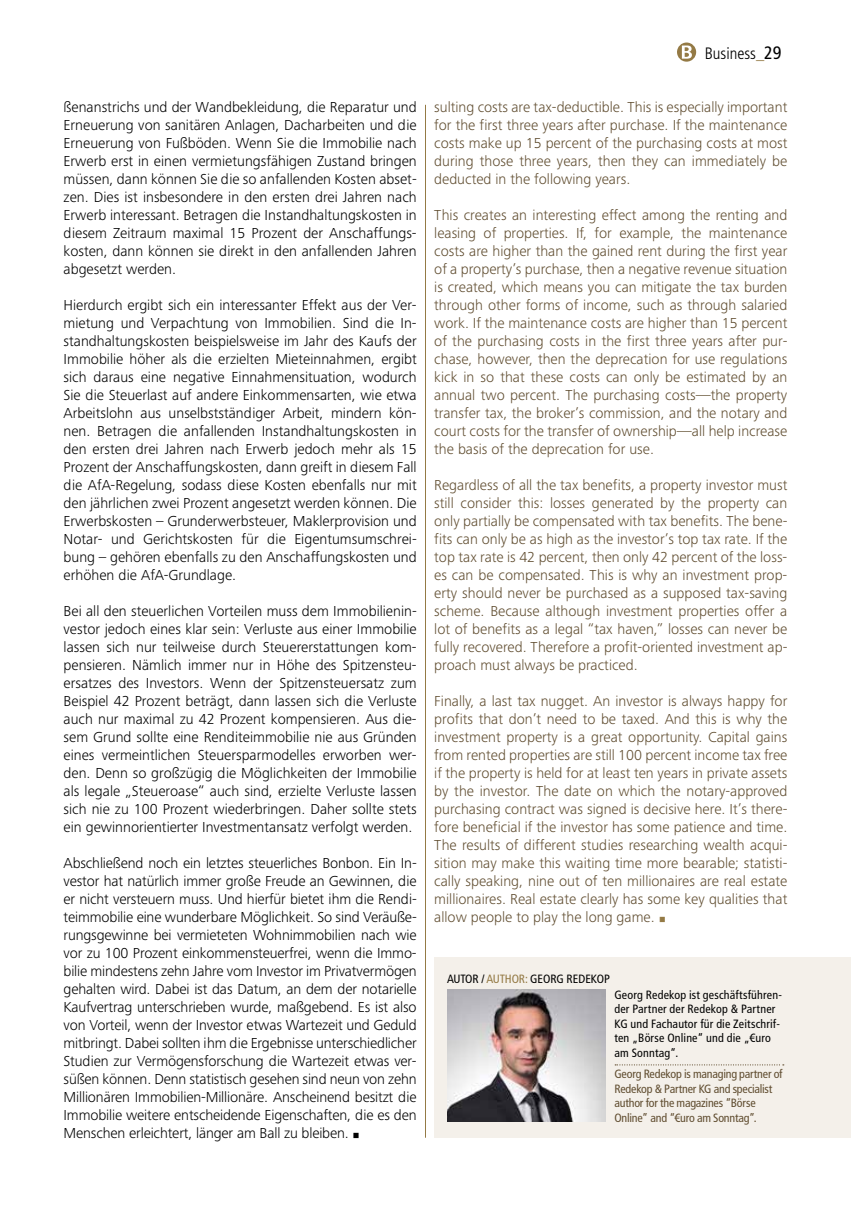
<style>
.page{position:relative;width:851px;height:1212px;background:#fff}
.page>*{position:absolute;margin:0;border:0;box-sizing:border-box;transform-origin:0 0}
.t1{font:300 condensed 16.5px "Frutiger LT Pro";color:#000}
.t2{font:300 15px/18px "Frutiger Next Pro";color:#000;text-align:justify}
.t3{font:300 15px/18px "Frutiger Next Pro";color:#604d30;text-align:justify}
.t4{font:condensed 12px/14.4px "Frutiger LT Pro";letter-spacing:.015em;color:#000}
.t5{font:condensed 12px/14.4px "Frutiger LT Pro";letter-spacing:-.015em;color:#604d30}
.t6{font:condensed 12px "Frutiger LT Pro";letter-spacing:-.01em;color:#000}
.s1{font-family:"Minion Pro";font-weight:400;font-size:18px}
.s2{font-weight:700;color:#947a45}
.s3{font-weight:400;font-size:18px}
.s4{font-family:"Minion Pro";font-weight:400;font-size:18px;color:#947a45}
.s5{color:#947a45}
</style>
<div class="page">
<svg style="left:677px;top:43px;width:19px;height:19px"></svg>
<div style="left:434px;top:958px;width:416px;height:180px;background:#f4f0ea"></div>
<img style="left:447px;top:990px;width:158px;height:132px">
<svg style="left:615px;top:1064px;width:168px;height:1px"></svg>
<hr style="left:425px;top:105px;width:1px;height:1033px;background:#947a45">
<p class="t2" style="left:64px;top:98px;width:354px">ßenanstrichs und der Wandbekleidung, die Reparatur und Erneuerung von sanitären Anlagen, Dacharbeiten und die Erneuerung von Fußböden. Wenn Sie die Immobilie nach Erwerb erst in einen vermietungsfähigen Zustand bringen müssen, dann können Sie die so anfallenden Kosten abset&shy;zen. Dies ist insbesondere in den ersten drei Jahren nach Erwerb interessant. Betragen die Instandhaltungskosten in diesem Zeitraum maximal 15 Prozent der Anschaffungs&shy;kosten, dann können sie direkt in den anfallenden Jahren abgesetzt werden.</p>
<p class="t2" style="left:64px;top:296px;width:354px">Hierdurch ergibt sich ein interessanter Effekt aus der Ver&shy;mietung und Verpachtung von Immobilien. Sind die In&shy;standhaltungskosten beispielsweise im Jahr des Kaufs der Immobilie höher als die erzielten Mieteinnahmen, ergibt sich daraus eine negative Einnahmensituation, wodurch Sie die Steuerlast auf andere Einkommensarten, wie etwa Arbeitslohn aus unselbstständiger Arbeit, mindern kön&shy;nen. Betragen die anfallenden Instandhaltungskosten in den ersten drei Jahren nach Erwerb jedoch mehr als 15<br>Prozent der Anschaffungskosten, dann greift in diesem Fall die AfA-Regelung, sodass diese Kosten ebenfalls nur mit den jährlichen zwei Prozent angesetzt werden können. Die Erwerbskosten – Grunderwerbsteuer, Maklerprovision und Notar- und Gerichtskosten für die Eigentumsumschrei&shy;bung – gehören ebenfalls zu den Anschaffungskosten und erhöhen die AfA-Grundlage.</p>
<p class="t2" style="left:64px;top:602px;width:354px">Bei all den steuerlichen Vorteilen muss dem Immobilienin&shy;vestor jedoch eines klar sein: Verluste aus einer Immobilie lassen sich nur teilweise durch Steuererstattungen kom&shy;pensieren. Nämlich immer nur in Höhe des Spitzensteu&shy;ersatzes des Investors. Wenn der Spitzensteuersatz zum Beispiel 42 Prozent beträgt, dann lassen sich die Verluste auch nur maximal zu 42 Prozent kompensieren. Aus die&shy;sem Grund sollte eine Renditeimmobilie nie aus Gründen eines vermeintlichen Steuersparmodelles erworben wer&shy;den. Denn so großzügig die Möglichkeiten der Immobilie als legale „Steueroase“ auch sind, erzielte Verluste lassen sich nie zu 100 Prozent wiederbringen. Daher sollte stets ein gewinnorientierter Investmentansatz verfolgt werden.</p>
<p class="t2" style="left:64px;top:854px;width:354px">Abschließend noch ein letztes steuerliches Bonbon. Ein In&shy;vestor hat natürlich immer große Freude an Gewinnen, die er nicht versteuern muss. Und hierfür bietet ihm die Rendi&shy;teimmobilie eine wunderbare Möglichkeit. So sind Veräuße&shy;rungsgewinne bei vermieteten Wohnimmobilien nach wie vor zu 100 Prozent einkommensteuerfrei, wenn die Immo&shy;bilie mindestens zehn Jahre vom Investor im Privatvermögen gehalten wird. Dabei ist das Datum, an dem der notarielle Kaufvertrag unterschrieben wurde, maßgebend. Es ist also von Vorteil, wenn der Investor etwas Wartezeit und Geduld mitbringt. Dabei sollten ihm die Ergebnisse unterschiedlicher Studien zur Vermögensforschung die Wartezeit etwas ver&shy;süßen können. Denn statistisch gesehen sind neun von zehn Millionären Immobilien-Millionäre. Anscheinend besitzt die Immobilie weitere entscheidende Eigenschaften, die es den Menschen erleichtert, länger am Ball zu bleiben. <span class="s1">■</span></p>
<p class="t1" style="left:704px;top:43px;width:78px">Business<span class="s2">_</span><span class="s3">29</span></p>
<p class="t3" style="left:434px;top:98px;width:354px">sulting costs are tax-deductible. This is especially important for the first three years after purchase. If the maintenance costs make up 15 percent of the purchasing costs at most during those three years, then they can immediately be deducted in the following years.</p>
<p class="t3" style="left:434px;top:206px;width:354px">This creates an interesting effect among the renting and leasing of properties. If, for example, the maintenance costs are higher than the gained rent during the first year of a property’s purchase, then a negative revenue situation is created, which means you can mitigate the tax burden through other forms of income, such as through salaried work. If the maintenance costs are higher than 15 percent of the purchasing costs in the first three years after pur&shy;chase, however, then the deprecation for use regulations kick in so that these costs can only be estimated by an annual two percent. The purchasing costs—the property transfer tax, the broker’s commission, and the notary and court costs for the transfer of ownership—all help increase the basis of the deprecation for use.</p>
<p class="t3" style="left:434px;top:476px;width:354px">Regardless of all the tax benefits, a property investor must still consider this: losses generated by the property can only partially be compensated with tax benefits. The bene&shy;fits can only be as high as the investor’s top tax rate. If the top tax rate is 42 percent, then only 42 percent of the loss&shy;es can be compensated. This is why an investment prop&shy;erty should never be purchased as a supposed tax-saving scheme. Because although investment properties offer a lot of benefits as a legal “tax haven,” losses can never be fully recovered. Therefore a profit-oriented investment ap&shy;proach must always be practiced.</p>
<p class="t3" style="left:434px;top:692px;width:354px">Finally, a last tax nugget. An investor is always happy for profits that don’t need to be taxed. And this is why the investment property is a great opportunity. Capital gains from rented properties are still 100 percent income tax free if the property is held for at least ten years in private assets by the investor. The date on which the notary-approved purchasing contract was signed is decisive here. It’s there&shy;fore beneficial if the investor has some patience and time.<br>The results of different studies researching wealth acqui&shy;sition may make this waiting time more bearable; statisti&shy;cally speaking, nine out of ten millionaires are real estate millionaires. Real estate clearly has some key qualities that allow people to play the long game. <span class="s4">■</span></p>
<p class="t6" style="left:447px;top:971px;width:164px">AUTOR / <span class="s5">AUTHOR:</span> GEORG REDEKOP</p>
<p class="t4" style="left:614px;top:987px;width:169px">Georg Redekop ist geschäftsführen&shy;der Partner der Redekop &amp; Partner<br>KG und Fachautor für die Zeitschrif&shy;ten „Börse Online“ und die „€uro am Sonntag“.</p>
<p class="t5" style="left:614px;top:1067px;width:170px">Georg Redekop is managing partner of Redekop &amp; Partner KG and specialist author for the magazines “Börse Online” and “€uro am Sonntag”.</p>
</div>
